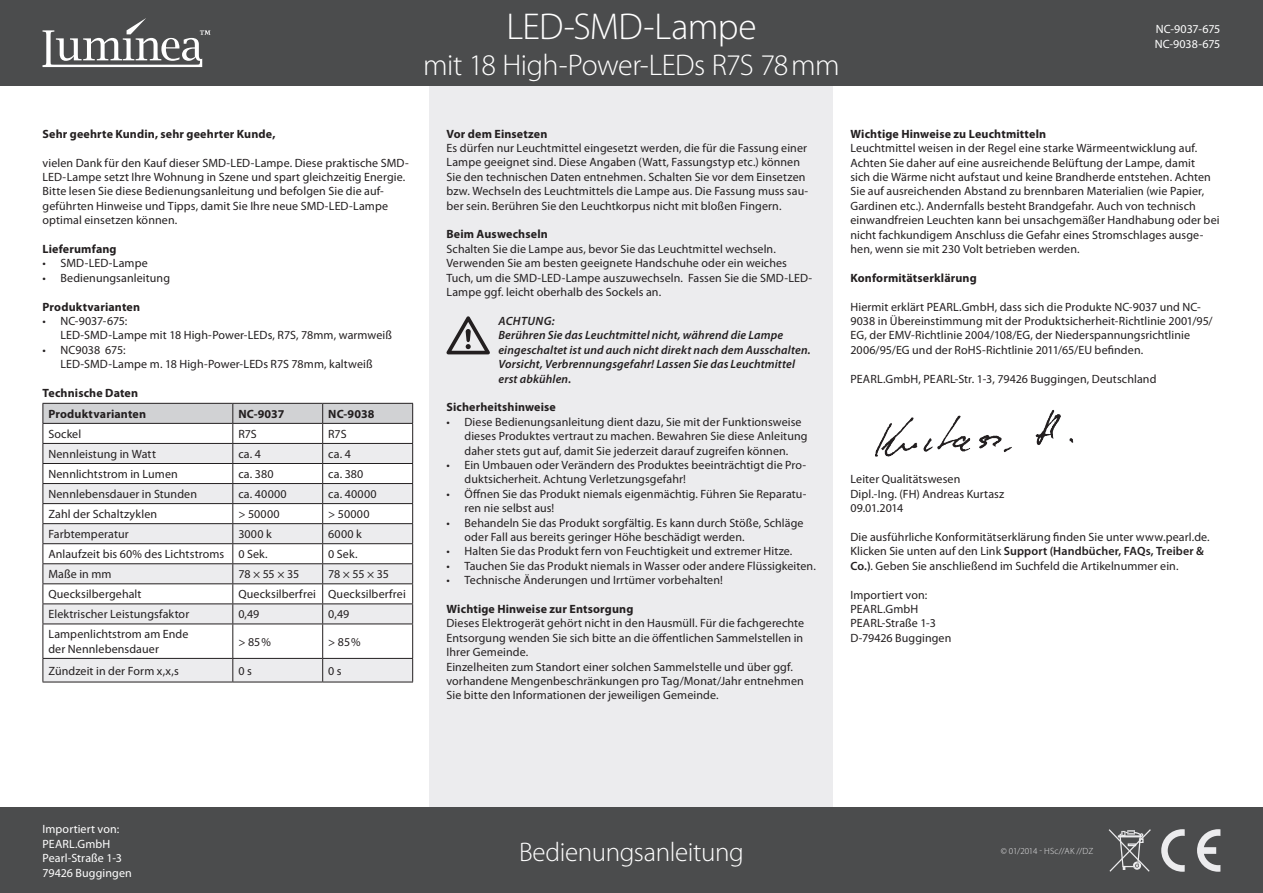
<style>
.page{position:relative;width:1263px;height:893px;background:#fff}
.page>*{position:absolute;margin:0;border:0;box-sizing:border-box;transform-origin:0 0}
.t1{font:300 37.5px "Myriad Pro";letter-spacing:-.02em;color:#fff}
.t2{font:300 30px "Myriad Pro";letter-spacing:-.015em;color:#fff}
.t3{font:300 27px "Myriad Pro";letter-spacing:-.015em;color:#fff}
.t4{font:12px/14.4px "Myriad Pro";letter-spacing:.01em;color:#231f20}
.t5{font:700 12px/20.9px "Myriad Pro";letter-spacing:.01em;color:#231f20}
.t6{font:italic 600 12px/14.4px "Myriad Pro";letter-spacing:.01em;color:#231f20}
.t7{font:12px/14.4px "Myriad Pro";letter-spacing:.01em;color:#fff}
.t8{font:300 9px "Myriad Pro";color:#ececee}
.s1{font-weight:600}
</style>
<div class="page">
<div style="left:429px;top:0;width:404px;height:893px;background:#ececee"></div>
<div style="left:0;top:0;width:1263px;height:85px;background:#4b4c4d"></div>
<div style="left:0;top:808px;width:1263px;height:85px;background:#4b4c4d"></div>
<svg style="left:44px;top:625px;width:368px;height:57px"></svg>
<svg style="left:43px;top:403px;width:370px;height:221px"></svg>
<hr style="left:43px;top:624px;width:190px;height:1px;background:#231f20">
<hr style="left:43px;top:624px;width:1px;height:34px;background:#231f20">
<hr style="left:233px;top:624px;width:90px;height:1px;background:#231f20">
<hr style="left:232px;top:624px;width:1px;height:34px;background:#231f20">
<hr style="left:323px;top:624px;width:90px;height:1px;background:#231f20">
<hr style="left:322px;top:624px;width:1px;height:34px;background:#231f20">
<hr style="left:412px;top:624px;width:1px;height:34px;background:#231f20">
<hr style="left:43px;top:658px;width:190px;height:1px;background:#231f20">
<svg style="left:43px;top:659px;width:1px;height:23px"></svg>
<hr style="left:233px;top:658px;width:90px;height:1px;background:#231f20">
<svg style="left:232px;top:659px;width:1px;height:23px"></svg>
<hr style="left:323px;top:658px;width:90px;height:1px;background:#231f20">
<svg style="left:322px;top:659px;width:1px;height:23px"></svg>
<svg style="left:412px;top:659px;width:1px;height:23px"></svg>
<hr style="left:43px;top:682px;width:190px;height:1px;background:#231f20">
<hr style="left:233px;top:682px;width:90px;height:1px;background:#231f20">
<hr style="left:323px;top:682px;width:90px;height:1px;background:#231f20">
<svg style="left:446px;top:316px;width:44px;height:38px"></svg>
<img style="left:875px;top:409px;width:199px;height:48px">
<svg style="left:1161px;top:829px;width:24px;height:43px"></svg>
<svg style="left:1197px;top:829px;width:23px;height:43px"></svg>
<svg style="left:1108px;top:829px;width:43px;height:43px"></svg>
<svg style="left:43px;top:18px;width:167px;height:49px"></svg>
<h1 class="t1" style="left:506px;top:5px;width:252px">LED-SMD-Lampe</h1>
<h2 class="t2" style="left:423px;top:48px;width:418px">mit 18 High-Power-LEDs R7S 78mm</h2>
<p class="t7" style="left:1155px;top:22px;width:67px">NC-9037-675<br>NC-9038-675</p>
<p class="t5" style="left:43px;top:123px;width:234px">Sehr geehrte Kundin, sehr geehrter Kunde,</p>
<p class="t4" style="left:43px;top:156px;width:368px">vielen Dank für den Kauf dieser SMD-LED-Lampe. Diese praktische SMD-LED-Lampe setzt Ihre Wohnung in Szene und spart gleichzeitig Energie.<br>Bitte lesen Sie diese Bedienungsanleitung und befolgen Sie die auf&shy;geführten Hinweise und Tipps, damit Sie Ihre neue SMD-LED-Lampe optimal einsetzen können.</p>
<p class="t5" style="left:43px;top:238px;width:76px">Lieferumfang</p>
<p class="t4" style="left:43px;top:256px;width:107px">• SMD-LED-Lampe</p>
<p class="t4" style="left:43px;top:271px;width:129px">• Bedienungsanleitung</p>
<p class="t5" style="left:43px;top:296px;width:99px">Produktvarianten</p>
<p class="t4" style="left:61px;top:314px;width:333px;text-indent:-18px">• NC-9037-675:<br>LED-SMD-Lampe mit 18 High-Power-LEDs, R7S, 78mm, warmweiß</p>
<p class="t4" style="left:61px;top:343px;width:314px;text-indent:-18px">• NC9038 675:<br>LED-SMD-Lampe m. 18 High-Power-LEDs R7S 78mm, kaltweiß</p>
<p class="t5" style="left:48px;top:382px;width:99px;text-indent:-6px">Technische Daten<br>Produktvarianten</p>
<p class="t5" style="left:238px;top:403px;width:48px">NC-9037</p>
<p class="t5" style="left:328px;top:403px;width:48px">NC-9038</p>
<p class="t4" style="left:48px;top:427px;width:34px">Sockel</p>
<p class="t4" style="left:238px;top:427px;width:20px">R7S</p>
<p class="t4" style="left:328px;top:427px;width:20px">R7S</p>
<p class="t4" style="left:48px;top:447px;width:109px">Nennleistung in Watt</p>
<p class="t4" style="left:238px;top:447px;width:24px">ca. 4</p>
<p class="t4" style="left:328px;top:447px;width:24px">ca. 4</p>
<p class="t4" style="left:48px;top:467px;width:131px">Nennlichtstrom in Lumen</p>
<p class="t4" style="left:238px;top:467px;width:37px">ca. 380</p>
<p class="t4" style="left:328px;top:467px;width:37px">ca. 380</p>
<p class="t4" style="left:48px;top:487px;width:150px">Nennlebensdauer in Stunden</p>
<p class="t4" style="left:238px;top:487px;width:50px">ca. 40000</p>
<p class="t4" style="left:328px;top:487px;width:50px">ca. 40000</p>
<p class="t4" style="left:48px;top:507px;width:110px">Zahl der Schaltzyklen</p>
<p class="t4" style="left:238px;top:507px;width:43px">&gt; 50000</p>
<p class="t4" style="left:328px;top:507px;width:43px">&gt; 50000</p>
<p class="t4" style="left:48px;top:527px;width:82px">Farbtemperatur</p>
<p class="t4" style="left:238px;top:527px;width:35px">3000 k</p>
<p class="t4" style="left:328px;top:527px;width:35px">6000 k</p>
<p class="t4" style="left:48px;top:547px;width:221px">Anlaufzeit bis 60% des Lichtstroms 0 Sek.</p>
<p class="t4" style="left:328px;top:547px;width:31px">0 Sek.</p>
<p class="t4" style="left:48px;top:567px;width:65px">Maße in mm</p>
<p class="t4" style="left:238px;top:567px;width:62px">78 × 55 × 35</p>
<p class="t4" style="left:328px;top:567px;width:62px">78 × 55 × 35</p>
<p class="t4" style="left:48px;top:587px;width:95px">Quecksilbergehalt</p>
<p class="t4" style="left:238px;top:587px;width:169px">Quecksilberfrei Quecksilberfrei</p>
<p class="t4" style="left:48px;top:607px;width:142px">Elektrischer Leistungsfaktor</p>
<p class="t4" style="left:238px;top:607px;width:23px">0,49</p>
<p class="t4" style="left:328px;top:607px;width:23px">0,49</p>
<p class="t4" style="left:48px;top:627px;width:142px">Lampenlichtstrom am Ende der Nennlebensdauer</p>
<p class="t4" style="left:238px;top:635px;width:34px">&gt; 85%</p>
<p class="t4" style="left:328px;top:635px;width:34px">&gt; 85%</p>
<p class="t4" style="left:48px;top:664px;width:132px">Zündzeit in der Form x,x,s</p>
<p class="t4" style="left:238px;top:664px;width:15px">0 s</p>
<p class="t4" style="left:328px;top:664px;width:15px">0 s</p>
<p class="t5" style="left:446px;top:123px;width:103px">Vor dem Einsetzen</p>
<p class="t4" style="left:446px;top:141px;width:363px">Es dürfen nur Leuchtmittel eingesetzt werden, die für die Fassung einer Lampe geeignet sind. Diese Angaben (Watt, Fassungstyp etc.) können Sie den technischen Daten entnehmen. Schalten Sie vor dem Einsetzen bzw. Wechseln des Leuchtmittels die Lampe aus. Die Fassung muss sau&shy;ber sein. Berühren Sie den Leuchtkorpus nicht mit bloßen Fingern.</p>
<p class="t5" style="left:446px;top:224px;width:103px">Beim Auswechseln</p>
<p class="t4" style="left:446px;top:242px;width:367px">Schalten Sie die Lampe aus, bevor Sie das Leuchtmittel wechseln.<br>Verwenden Sie am besten geeignete Handschuhe oder ein weiches Tuch, um die SMD-LED-Lampe auszuwechseln. Fassen Sie die SMD-LED-Lampe ggf. leicht oberhalb des Sockels an.</p>
<p class="t6" style="left:498px;top:314px;width:314px">ACHTUNG:<br>Berühren Sie das Leuchtmittel nicht, während die Lampe eingeschaltet ist und auch nicht direkt nach dem Ausschalten.<br>Vorsicht, Verbrennungsgefahr! Lassen Sie das Leuchtmittel erst abkühlen.</p>
<p class="t5" style="left:446px;top:396px;width:111px">Sicherheitshinweise</p>
<p class="t4" style="left:464px;top:415px;width:344px;text-indent:-18px">• Diese Bedienungsanleitung dient dazu, Sie mit der Funktionsweise dieses Produktes vertraut zu machen. Bewahren Sie diese Anleitung daher stets gut auf, damit Sie jederzeit darauf zugreifen können.</p>
<p class="t4" style="left:464px;top:458px;width:343px;text-indent:-18px">• Ein Umbauen oder Verändern des Produktes beeinträchtigt die Pro&shy;duktsicherheit. Achtung Verletzungsgefahr!</p>
<p class="t4" style="left:464px;top:487px;width:343px;text-indent:-18px">• Öffnen Sie das Produkt niemals eigenmächtig. Führen Sie Reparatu&shy;ren nie selbst aus!</p>
<p class="t4" style="left:464px;top:516px;width:341px;text-indent:-18px">• Behandeln Sie das Produkt sorgfältig. Es kann durch Stöße, Schläge oder Fall aus bereits geringer Höhe beschädigt werden.</p>
<p class="t4" style="left:446px;top:544px;width:347px">• Halten Sie das Produkt fern von Feuchtigkeit und extremer Hitze.</p>
<p class="t4" style="left:446px;top:559px;width:371px">• Tauchen Sie das Produkt niemals in Wasser oder andere Flüssigkeiten.</p>
<p class="t4" style="left:446px;top:573px;width:278px">• Technische Änderungen und Irrtümer vorbehalten!</p>
<p class="t5" style="left:446px;top:598px;width:188px">Wichtige Hinweise zur Entsorgung</p>
<p class="t4" style="left:446px;top:616px;width:359px">Dieses Elektrogerät gehört nicht in den Hausmüll. Für die fachgerechte Entsorgung wenden Sie sich bitte an die öffentlichen Sammelstellen in Ihrer Gemeinde.<br>Einzelheiten zum Standort einer solchen Sammelstelle und über ggf. vorhandene Mengenbeschränkungen pro Tag/Monat/Jahr entnehmen Sie bitte den Informationen der jeweiligen Gemeinde.</p>
<p class="t5" style="left:850px;top:123px;width:197px">Wichtige Hinweise zu Leuchtmitteln</p>
<p class="t4" style="left:850px;top:141px;width:371px">Leuchtmittel weisen in der Regel eine starke Wärmeentwicklung auf.<br>Achten Sie daher auf eine ausreichende Belüftung der Lampe, damit<br>sich die Wärme nicht aufstaut und keine Brandherde entstehen. Achten Sie auf ausreichenden Abstand zu brennbaren Materialien (wie Papier, Gardinen etc.). Andernfalls besteht Brandgefahr. Auch von technisch einwandfreien Leuchten kann bei unsachgemäßer Handhabung oder bei nicht fachkundigem Anschluss die Gefahr eines Stromschlages ausge&shy;hen, wenn sie mit 230 Volt betrieben werden.</p>
<p class="t5" style="left:850px;top:267px;width:128px">Konformitätserklärung</p>
<p class="t4" style="left:850px;top:300px;width:364px">Hiermit erklärt PEARL.GmbH, dass sich die Produkte NC-9037 und NC-9038 in Übereinstimmung mit der Produktsicherheit-Richtlinie 2001/95/ EG, der EMV-Richtlinie 2004/108/EG, der Niederspannungsrichtlinie 2006/95/EG und der RoHS-Richtlinie 2011/65/EU befinden.</p>
<p class="t4" style="left:850px;top:372px;width:307px">PEARL.GmbH, PEARL-Str. 1-3, 79426 Buggingen, Deutschland</p>
<p class="t4" style="left:850px;top:472px;width:155px">Leiter Qualitätswesen<br>Dipl.-Ing. (FH) Andreas Kurtasz<br>09.01.2014</p>
<p class="t4" style="left:850px;top:530px;width:361px">Die ausführliche Konformitätserklärung finden Sie unter www.pearl.de.<br>Klicken Sie unten auf den Link <span class="s1">Support (Handbücher, FAQs, Treiber &amp;<br>Co.)</span>. Geben Sie anschließend im Suchfeld die Artikelnummer ein.</p>
<p class="t4" style="left:850px;top:588px;width:102px">Importiert von:<br>PEARL.GmbH<br>PEARL-Straße 1-3<br>D-79426 Buggingen</p>
<p class="t7" style="left:43px;top:822px;width:91px">Importiert von:<br>PEARL.GmbH<br>Pearl-Straße 1-3<br>79426 Buggingen</p>
<h3 class="t3" style="left:519px;top:837px;width:226px">Bedienungsanleitung</h3>
<p class="t8" style="left:1001px;top:846px;width:94px">© 01/2014 - HSc//AK //DZ</p>
</div>
